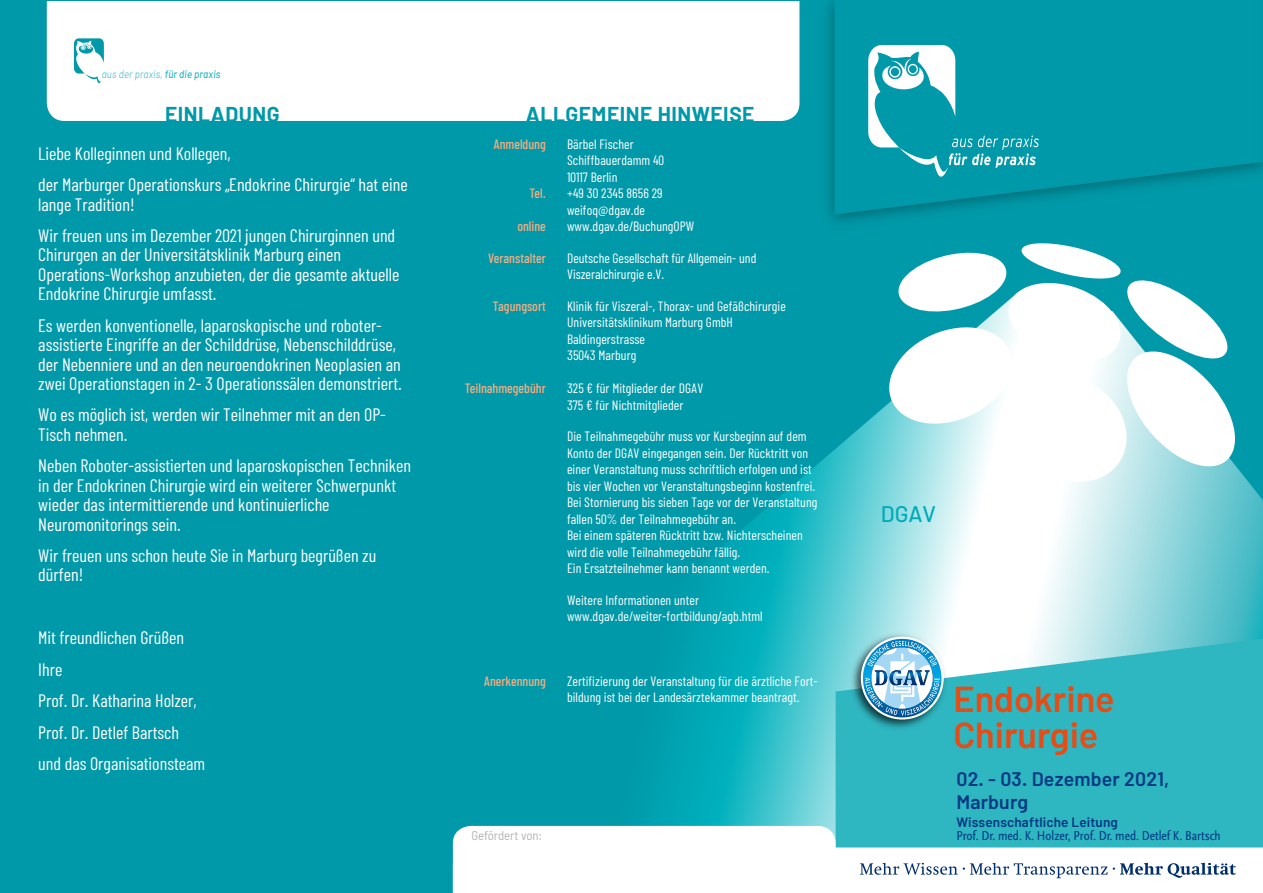
<style>
.page{position:relative;width:1263px;height:893px;background:#0099a9}
.page>*{position:absolute;margin:0;border:0;box-sizing:border-box;transform-origin:0 0}
.t1{font:600 36px/36px "Barlow";color:#e74c14}
.t2{font:500 22.5px "Barlow";color:#00abb8}
.t3{font:700 21px "Barlow";letter-spacing:.025em;color:#0099a9}
.t4{font:600 19.5px/22.5px "Barlow";letter-spacing:.01em;color:#003882}
.t5{font:18px/31.5px "Barlow Condensed";color:#fff}
.t6{font:13.5px/16.5px "Barlow Condensed";letter-spacing:.005em;color:#fff}
.t7{font:500 13.5px "Barlow Condensed";color:#f5ad81}
.t8{font:condensed 13.5px "Scala Sans OT";color:#003883}
.t9{font:600 13.5px "Barlow";letter-spacing:.01em;color:#003882}
.t10{font:semi-condensed 12.75px "Barlow";color:#b3b3b3}
.t11{font:italic 300 10.95px "Barlow";letter-spacing:.015em;color:#2eb6c1;scale:.9 1}
.s1{font-weight:500}
</style>
<div class="page">
<img style="left:515px;top:405px;width:748px;height:421px">
<svg style="left:887px;top:243px;width:354px;height:244px"></svg>
<svg style="left:834px;top:0;width:429px;height:214px"></svg>
<div style="left:47px;top:1px;width:752px;height:120px;background:#fff"></div>
<svg style="left:868px;top:45px;width:171px;height:132px"></svg>
<svg style="left:836px;top:639px;width:427px;height:187px;background:#3dbbc5"></svg>
<img style="left:849px;top:632px;width:100px;height:99px">
<svg style="left:861px;top:637px;width:83px;height:82px"></svg>
<img style="left:863px;top:639px;width:78px;height:78px">
<img style="left:864px;top:640px;width:77px;height:77px">
<img style="left:875px;top:670px;width:55px;height:15px">
<svg style="left:74px;top:38px;width:30px;height:46px"></svg>
<svg style="left:453px;top:826px;width:810px;height:67px;background:#d4edf0"></svg>
<p class="t11" style="left:102px;top:67px;width:134px">aus der praxis, <span class="s1">für die praxis</span></p>
<p class="t3" style="left:165px;top:101px;width:116px">EINLADUNG</p>
<p class="t3" style="left:526px;top:101px;width:230px">ALLGEMEINE HINWEISE</p>
<p class="t5" style="left:38px;top:137px;width:371px">Liebe Kolleginnen und Kollegen,<br>der Marburger Operationskurs „Endokrine Chirurgie“ hat eine</p>
<p class="t5" style="left:38px;top:188px;width:358px">lange Tradition!<br>Wir freuen uns im Dezember 2021 jungen Chirurginnen und</p>
<p class="t5" style="left:38px;top:244px;width:363px;line-height:19.5px">Chirurgen an der Universitätsklinik Marburg einen<br>Operations-Workshop anzubieten, der die gesamte aktuelle<br>Endokrine Chirurgie umfasst.</p>
<p class="t5" style="left:38px;top:315px;width:365px;line-height:19.5px">Es werden konventionelle, laparoskopische und roboter&shy;assistierte Eingriffe an der Schilddrüse, Nebenschilddrüse, der Nebenniere und an den neuroendokrinen Neoplasien an zwei Operationstagen in 2- 3 Operationssälen demonstriert.</p>
<p class="t5" style="left:38px;top:405px;width:349px;line-height:19.4px">Wo es möglich ist, werden wir Teilnehmer mit an den OP-<br>Tisch nehmen.</p>
<p class="t5" style="left:38px;top:455px;width:374px;line-height:19.4px">Neben Roboter-assistierten und laparoskopischen Techniken in der Endokrinen Chirurgie wird ein weiterer Schwerpunkt wieder das intermittierende und kontinuierliche Neuromonitorings sein.</p>
<p class="t5" style="left:38px;top:545px;width:340px;line-height:19.4px">Wir freuen uns schon heute Sie in Marburg begrüßen zu dürfen!</p>
<p class="t7" style="left:493px;top:135px;width:54px">Anmeldung</p>
<p class="t6" style="left:567px;top:135px;width:99px">Bärbel Fischer<br>Schiffbauerdamm 40<br>10117 Berlin</p>
<p class="t7" style="left:529px;top:185px;width:18px">Tel.</p>
<p class="t6" style="left:567px;top:185px;width:97px">+49 30 2345 8656 29 weifoq@dgav.de</p>
<p class="t7" style="left:517px;top:218px;width:30px">online</p>
<p class="t6" style="left:567px;top:218px;width:129px">www.dgav.de/BuchungOPW</p>
<p class="t7" style="left:488px;top:249px;width:59px">Veranstalter</p>
<p class="t6" style="left:567px;top:249px;width:191px">Deutsche Gesellschaft für Allgemein- und<br>Viszeralchirurgie e.V.</p>
<p class="t7" style="left:493px;top:297px;width:55px">Tagungsort</p>
<p class="t6" style="left:567px;top:297px;width:220px">Klinik für Viszeral-, Thorax- und Gefäßchirurgie<br>Universitätsklinikum Marburg GmbH<br>Baldingerstrasse<br>35043 Marburg</p>
<p class="t7" style="left:465px;top:380px;width:83px">Teilnahmegebühr</p>
<p class="t6" style="left:567px;top:380px;width:138px">325 € für Mitglieder der DGAV<br>375 € für Nichtmitglieder</p>
<p class="t6" style="left:567px;top:428px;width:252px">Die Teilnahmegebühr muss vor Kursbeginn auf dem Konto der DGAV eingegangen sein. Der Rücktritt von einer Veranstaltung muss schriftlich erfolgen und ist bis vier Wochen vor Veranstaltungsbeginn kostenfrei.<br>Bei Stornierung bis sieben Tage vor der Veranstaltung fallen 50% der Teilnahmegebühr an.<br>Bei einem späteren Rücktritt bzw. Nichterscheinen wird die volle Teilnahmegebühr fällig.<br>Ein Ersatzteilnehmer kann benannt werden.</p>
<p class="t6" style="left:567px;top:591px;width:197px">Weitere Informationen unter www.dgav.de/weiter-fortbildung/agb.html</p>
<p class="t2" style="left:881px;top:499px;width:57px">DGAV</p>
<p class="t5" style="left:38px;top:621px;width:169px">Mit freundlichen Grüßen<br>Ihre<br>Prof. Dr. Katharina Holzer,<br>Prof. Dr. Detlef Bartsch und das Organisationsteam</p>
<p class="t7" style="left:484px;top:672px;width:64px">Anerkennung</p>
<p class="t6" style="left:567px;top:672px;width:252px">Zertifizierung der Veranstaltung für die ärztliche Fort&shy;bildung ist bei der Landesärztekammer beantragt.</p>
<h1 class="t1" style="left:953px;top:679px;width:163px">Endokrine<br>Chirurgie</h1>
<p class="t4" style="left:956px;top:767px;width:214px">02. - 03. Dezember 2021,<br>Marburg</p>
<p class="t9" style="left:956px;top:813px;width:163px">Wissenschaftliche Leitung</p>
<p class="t10" style="left:471px;top:828px;width:72px">Gefördert von:</p>
<p class="t8" style="left:956px;top:830px;width:266px">Prof. Dr. med. K. Holzer, Prof. Dr. med. Detlef K. Bartsch</p>
</div>
